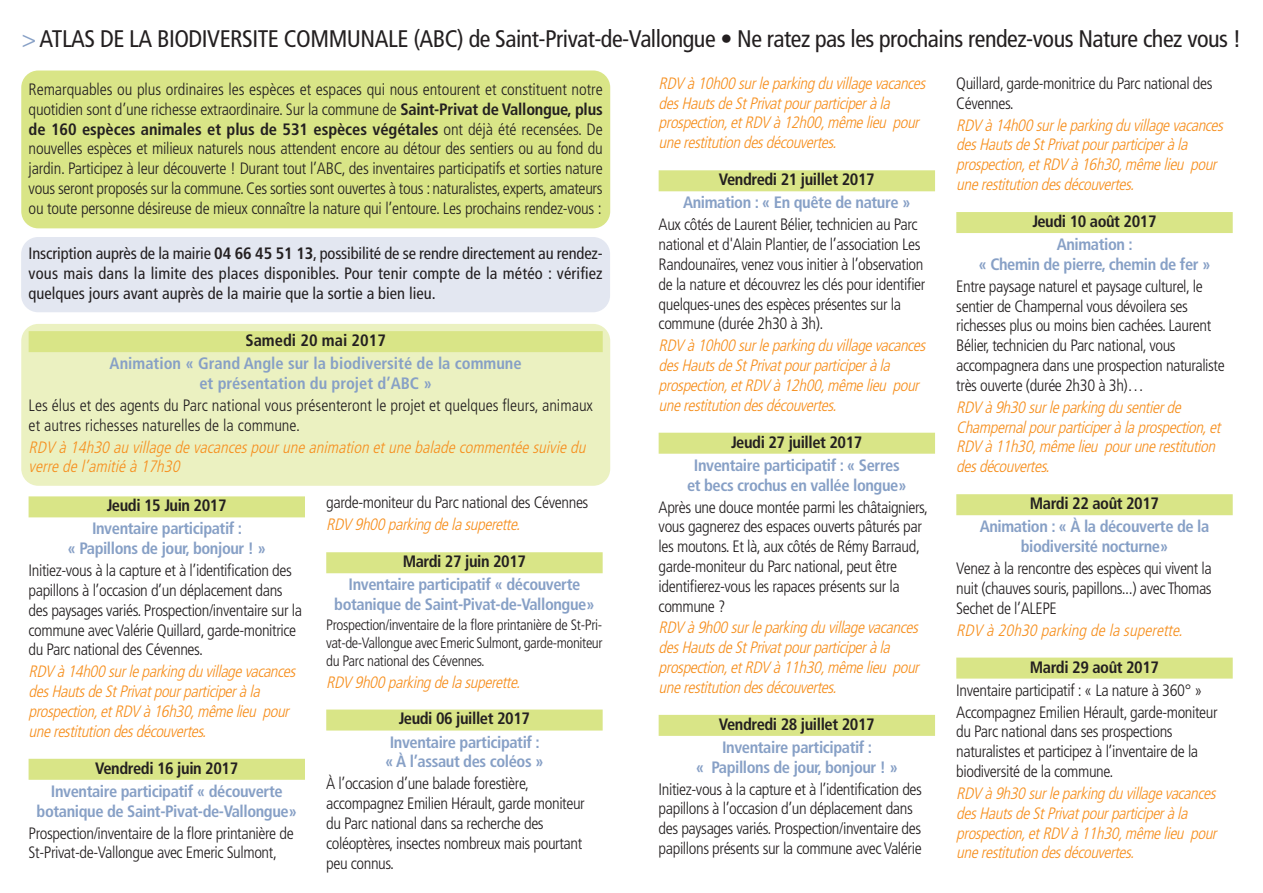
<style>
.page{position:relative;width:1263px;height:893px;background:#fff}
.page>*{position:absolute;margin:0;border:0;box-sizing:border-box;transform-origin:0 0}
.t1{font:condensed 24px "Frutiger LT Std";letter-spacing:-.02em;color:#231f20}
.t2{font:300 condensed 16.5px/19.8px "Frutiger LT Std";letter-spacing:-.025em;color:#231f20}
.t3{font:italic 300 condensed 16.5px/19.8px "Frutiger LT Std";color:#f68f1e}
.t4{font:700 condensed 16.5px/19.8px "Frutiger LT Std";letter-spacing:-.025em;color:#87a0c6;text-align:center}
.t5{font:condensed 16.5px/19.8px "Frutiger LT Std";color:#231f20;text-align:justify}
.t6{font:700 condensed 16.5px "Frutiger LT Std";letter-spacing:-.025em;color:#231f20}
.t7{font:300 condensed 16.5px/19.8px "Frutiger LT Std";letter-spacing:-.005em;color:#231f20}
.t8{font:300 condensed 16.5px/19.8px "Frutiger LT Std";color:#231f20}
.t9{font:700 condensed 16.5px/19.8px "Frutiger LT Std";color:#87a0c6;text-align:center}
.t10{font:700 condensed 16.5px "Frutiger";letter-spacing:-.005em;color:#231f20}
.t11{font:700 condensed 16.5px "Frutiger LT Std";color:#231f20}
.t12{font:300 condensed 15px/18px "Frutiger LT Std";letter-spacing:-.03em;color:#231f20;text-align:justify}
.s1{color:#87a0c6}
.s2{font-family:"Frutiger";font-weight:700}
.s3{font-family:"Frutiger LT Std";font-weight:300}
</style>
<div class="page">
<div style="left:21px;top:237px;width:589px;height:75px;background:#e3e7f1;border-radius:17px"></div>
<div style="left:21px;top:71px;width:589px;height:157px;background:#d9e587;border-radius:17px"></div>
<div style="left:21px;top:324px;width:589px;height:162px;background:#ebf1c1;border-radius:17px"></div>
<div style="left:659px;top:170px;width:276px;height:21px;background:#d9e587"></div>
<div style="left:659px;top:433px;width:276px;height:21px;background:#d9e587"></div>
<div style="left:659px;top:715px;width:276px;height:21px;background:#d9e587"></div>
<div style="left:956px;top:212px;width:277px;height:21px;background:#d9e587"></div>
<div style="left:956px;top:494px;width:277px;height:21px;background:#d9e587"></div>
<div style="left:956px;top:658px;width:277px;height:21px;background:#d9e587"></div>
<div style="left:29px;top:331px;width:574px;height:21px;background:#d9e587"></div>
<div style="left:29px;top:496px;width:276px;height:21px;background:#d9e587"></div>
<div style="left:29px;top:759px;width:276px;height:21px;background:#d9e587"></div>
<div style="left:326px;top:552px;width:277px;height:21px;background:#d9e587"></div>
<div style="left:326px;top:709px;width:277px;height:21px;background:#d9e587"></div>
<h1 class="t1" style="left:22px;top:29px;width:1221px"><span class="s1">&gt;</span> ATLAS DE LA BIODIVERSITE COMMUNALE (ABC) de Saint-Privat-de-Vallongue • Ne ratez pas les prochains rendez-vous Nature chez vous !</h1>
<p class="t7" style="left:29px;top:81px;width:576px">Remarquables ou plus ordinaires les espèces et espaces qui nous entourent et constituent notre quotidien sont d’une richesse extraordinaire. Sur la commune de <span class="s2">Saint-Privat de Vallongue, plus</span></p>
<p class="t10" style="left:29px;top:122px;width:576px">de 160 espèces animales et plus de 531 espèces végétales <span class="s3">ont déjà été recensées. De</span></p>
<p class="t2" style="left:29px;top:140px;width:576px;text-align:justify">nouvelles espèces et milieux naturels nous attendent encore au détour des sentiers ou au fond du jardin. Participez à leur découverte ! Durant tout l’ABC, des inventaires participatifs et sorties nature vous seront proposés sur la commune.Ces sorties sont ouvertes à tous : naturalistes, experts, amateurs ou toute personne désireuse de mieux connaître la nature qui l’entoure. Les prochains rendez-vous :</p>
<p class="t5" style="left:29px;top:245px;width:576px">Inscription auprès de la mairie <span class="s2">04 66 45 51 13</span>, possibilité de se rendre directement au rendez&shy;vous mais dans la limite des places disponibles. Pour tenir compte de la météo : vérifiez quelques jours avant auprès de la mairie que la sortie a bien lieu.</p>
<p class="t3" style="left:659px;top:75px;width:272px">RDV à 10h00 sur le parking du village vacances des Hauts de St Privat pour participer à la prospection, et RDV à 12h00, même lieu pour une restitution des découvertes.</p>
<p class="t6" style="left:719px;top:173px;width:157px">Vendredi 21 juillet 2017</p>
<p class="t4" style="left:683px;top:194px;width:229px">Animation : « En quête de nature »</p>
<p class="t2" style="left:659px;top:216px;width:268px">Aux côtés de Laurent Bélier, technicien au Parc national et d'Alain Plantier, de l’association Les Randounaïres, venez vous initier à l’observation de la nature et découvrez les clés pour identifier quelques-unes des espèces présentes sur la commune (durée 2h30 à 3h).</p>
<p class="t3" style="left:659px;top:337px;width:272px">RDV à 10h00 sur le parking du village vacances des Hauts de St Privat pour participer à la prospection, et RDV à 12h00, même lieu pour une restitution des découvertes.</p>
<p class="t6" style="left:731px;top:435px;width:133px">Jeudi 27 juillet 2017</p>
<p class="t4" style="left:687px;top:456px;width:221px">Inventaire participatif : « Serres et becs crochus en vallée longue»</p>
<p class="t2" style="left:659px;top:498px;width:271px">Après une douce montée parmi les châtaigniers, vous gagnerez des espaces ouverts pâturés par les moutons. Et là, aux côtés de Rémy Barraud, garde-moniteur du Parc national, peut être identifierez-vous les rapaces présents sur la commune ?</p>
<p class="t3" style="left:659px;top:619px;width:265px">RDV à 9h00 sur le parking du village vacances des Hauts de St Privat pour participer à la prospection, et RDV à 11h30, même lieu pour une restitution des découvertes.</p>
<p class="t6" style="left:719px;top:717px;width:157px">Vendredi 28 juillet 2017</p>
<p class="t4" style="left:696px;top:739px;width:204px">Inventaire participatif :<br>« Papillons de jour, bonjour ! »</p>
<p class="t2" style="left:659px;top:780px;width:265px">Initiez-vous à la capture et à l’identification des papillons à l’occasion d’un déplacement dans des paysages variés. Prospection/inventaire des papillons présents sur la commune avec Valérie</p>
<p class="t2" style="left:956px;top:75px;width:258px">Quillard, garde-monitrice du Parc national des<br>Cévennes.</p>
<p class="t3" style="left:956px;top:116px;width:272px">RDV à 14h00 sur le parking du village vacances des Hauts de St Privat pour participer à la prospection, et RDV à 16h30, même lieu pour une restitution des découvertes.</p>
<p class="t6" style="left:1032px;top:215px;width:126px">Jeudi 10 août 2017</p>
<p class="t4" style="left:978px;top:236px;width:234px">Animation :<br>« Chemin de pierre, chemin de fer »</p>
<p class="t2" style="left:956px;top:278px;width:270px">Entre paysage naturel et paysage culturel, le sentier de Champernal vous dévoilera ses richesses plus ou moins bien cachées. Laurent Bélier, technicien du Parc national, vous accompagnera dans une prospection naturaliste très ouverte (durée 2h30 à 3h)…</p>
<p class="t3" style="left:956px;top:398px;width:269px">RDV à 9h30 sur le parking du sentier de Champernal pour participer à la prospection, et RDV à 11h30, même lieu pour une restitution des découvertes.</p>
<p class="t6" style="left:1030px;top:497px;width:131px">Mardi 22 août 2017</p>
<p class="t4" style="left:980px;top:518px;width:231px">Animation : « À la découverte de la biodiversité nocturne»</p>
<p class="t2" style="left:956px;top:560px;width:257px;text-align:justify">Venez à la rencontre des espèces qui vivent la nuit (chauves souris, papillons...) avec Thomas Sechet de l’ALEPE</p>
<p class="t3" style="left:956px;top:621px;width:231px">RDV à 20h30 parking de la superette.</p>
<p class="t6" style="left:1030px;top:660px;width:131px">Mardi 29 août 2017</p>
<p class="t2" style="left:956px;top:680px;width:263px;line-height:21.9px">Inventaire participatif : « La nature à 360° »<br>Accompagnez Emilien Hérault, garde-moniteur</p>
<p class="t2" style="left:956px;top:723px;width:243px">du Parc national dans ses prospections naturalistes et participez à l’inventaire de la biodiversité de la commune.</p>
<p class="t3" style="left:956px;top:785px;width:265px">RDV à 9h30 sur le parking du village vacances des Hauts de St Privat pour participer à la prospection, et RDV à 11h30, même lieu pour une restitution des découvertes.</p>
<p class="t11" style="left:245px;top:334px;width:142px">Samedi 20 mai 2017</p>
<p class="t9" style="left:110px;top:355px;width:414px">Animation « Grand Angle sur la biodiversité de la commune et présentation du projet d’ABC »</p>
<p class="t8" style="left:29px;top:397px;width:566px">Les élus et des agents du Parc national vous présenteront le projet et quelques fleurs, animaux et autres richesses naturelles de la commune.</p>
<p class="t3" style="left:29px;top:438px;width:561px">RDV à 14h30 au village de vacances pour une animation et une balade commentée suivie du verre de l’amitié à 17h30</p>
<p class="t6" style="left:107px;top:499px;width:121px">Jeudi 15 Juin 2017</p>
<p class="t4" style="left:68px;top:520px;width:200px">Inventaire participatif :<br>« Papillons de jour, bonjour ! »</p>
<p class="t2" style="left:29px;top:562px;width:275px">Initiez-vous à la capture et à l’identification des papillons à l’occasion d’un déplacement dans des paysages variés. Prospection/inventaire sur la commune avec Valérie Quillard, garde-monitrice du Parc national des Cévennes.</p>
<p class="t3" style="left:29px;top:663px;width:272px">RDV à 14h00 sur le parking du village vacances des Hauts de St Privat pour participer à la prospection, et RDV à 16h30, même lieu pour une restitution des découvertes.</p>
<p class="t6" style="left:95px;top:761px;width:145px">Vendredi 16 juin 2017</p>
<p class="t4" style="left:37px;top:782px;width:262px">Inventaire participatif « découverte botanique de Saint-Pivat-de-Vallongue»</p>
<p class="t2" style="left:29px;top:824px;width:267px">Prospection/inventaire de la flore printanière de<br>St-Privat-de-Vallongue avec Emeric Sulmont,</p>
<p class="t2" style="left:326px;top:494px;width:264px">garde-moniteur du Parc national des Cévennes</p>
<p class="t3" style="left:326px;top:516px;width:199px">RDV 9h00 parking de la superette.</p>
<p class="t6" style="left:403px;top:555px;width:125px">Mardi 27 juin 2017</p>
<p class="t4" style="left:334px;top:576px;width:262px">Inventaire participatif « découverte botanique de Saint-Pivat-de-Vallongue»</p>
<p class="t12" style="left:326px;top:617px;width:278px">Prospection/inventaire de la flore printanière de St-Pri&shy;vat-de-Vallongue avec Emeric Sulmont,garde-moniteur du Parc national des Cévennes.</p>
<p class="t3" style="left:326px;top:673px;width:199px">RDV 9h00 parking de la superette.</p>
<p class="t6" style="left:399px;top:712px;width:133px">Jeudi 06 juillet 2017</p>
<p class="t4" style="left:385px;top:733px;width:160px;text-align:left">Inventaire participatif : « À l’assaut des coléos »</p>
<p class="t2" style="left:326px;top:775px;width:260px">À l’occasion d’une balade forestière, accompagnez Emilien Hérault, garde moniteur du Parc national dans sa recherche des coléoptères, insectes nombreux mais pourtant peu connus.</p>
</div>
